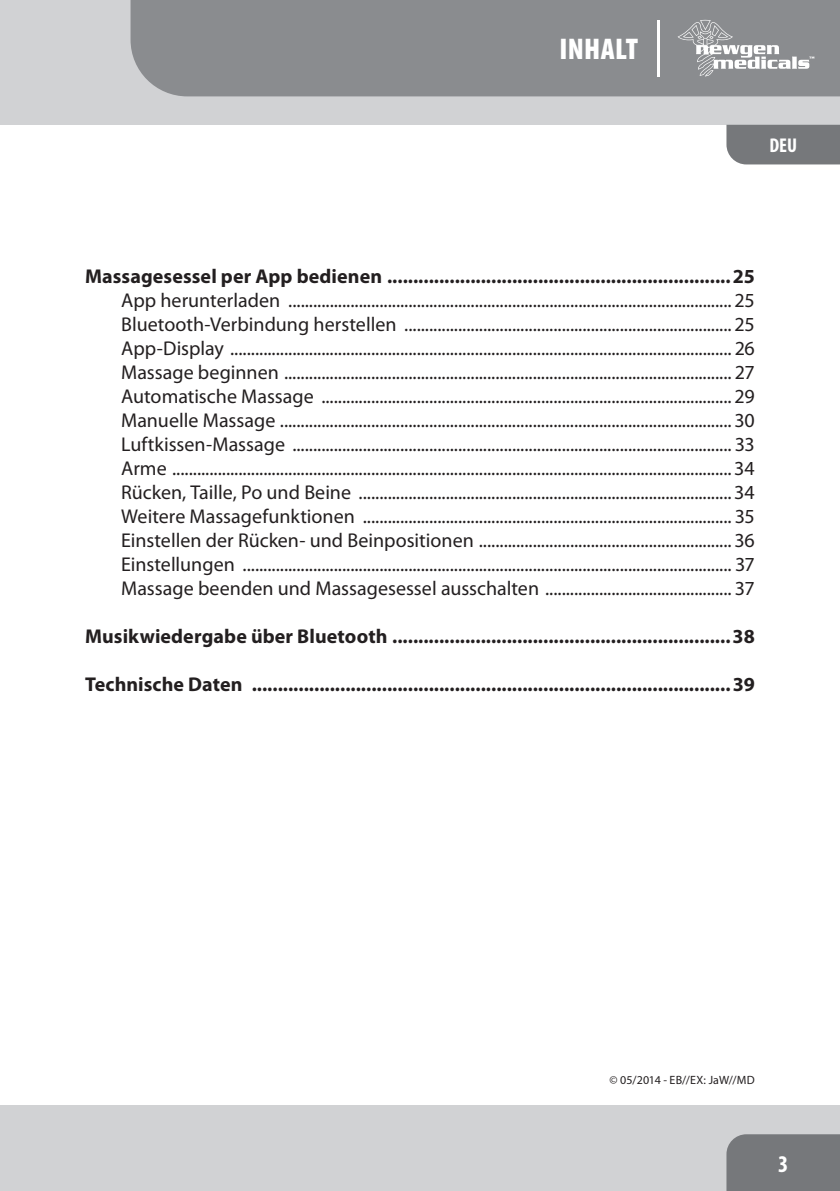
<style>
.page{position:relative;width:840px;height:1191px;background:#fff}
.page>*{position:absolute;margin:0;border:0;box-sizing:border-box;transform-origin:0 0}
.t1{font:900 condensed 30px "Myriad Pro";color:#fff}
.t2{font:700 condensed 24px "Myriad Pro";color:#fff}
.t3{font:20px/24px "Myriad Pro";color:#231f20;text-align:justify}
.t4{font:700 20px "Myriad Pro";letter-spacing:.005em;color:#231f20}
.t5{font:700 condensed 20px "Myriad Pro";color:#fff}
.t6{font:12px "Myriad Pro";letter-spacing:.01em;color:#231f20}
</style>
<div class="page">
<div style="left:0;top:1106px;width:839px;height:85px;background:#d1d2d4"></div>
<div style="left:0;top:0;width:839px;height:125px;background:#d1d2d4"></div>
<div style="left:130px;top:0;width:709px;height:96px;background:#8a8c8f"></div>
<div style="left:726px;top:1134px;width:113px;height:57px;background:#76787b"></div>
<div style="left:726px;top:125px;width:113px;height:39px;background:#76787b"></div>
<svg style="left:677px;top:20px;width:137px;height:57px;background:#a0a2a4"></svg>
<hr style="left:656px;top:20px;width:3px;height:57px;background:#fff">
<h1 class="t1" style="left:559px;top:33px;width:55px">Inhalt</h1>
<p class="t5" style="left:769px;top:133px;width:29px">DEU</p>
<p class="t4" style="left:85px;top:263px;width:670px">Massagesessel per App bedienen ..................................................................25</p>
<p class="t3" style="left:121px;top:288px;width:634px">App herunterladen ........................................................................................................... 25<br>Bluetooth-Verbindung herstellen ............................................................................... 25<br>App-Display ......................................................................................................................... 26<br>Massage beginnen ............................................................................................................ 27<br>Automatische Massage ................................................................................................... 29<br>Manuelle Massage ............................................................................................................. 30<br>Luftkissen-Massage .......................................................................................................... 33<br>Arme ....................................................................................................................................... 34<br>Rücken, Taille, Po und Beine .......................................................................................... 34<br>Weitere Massagefunktionen ......................................................................................... 35<br>Einstellen der Rücken- und Beinpositionen ............................................................. 36<br>Einstellungen ...................................................................................................................... 37<br>Massage beenden und Massagesessel ausschalten ............................................. 37</p>
<p class="t4" style="left:85px;top:623px;width:670px">Musikwiedergabe über Bluetooth .................................................................38</p>
<p class="t4" style="left:85px;top:671px;width:670px">Technische Daten ............................................................................................39</p>
<p class="t6" style="left:609px;top:1073px;width:147px">© 05/2014 - EB//EX: JaW//MD</p>
<p class="t2" style="left:777px;top:1148px;width:12px">3</p>
</div>
